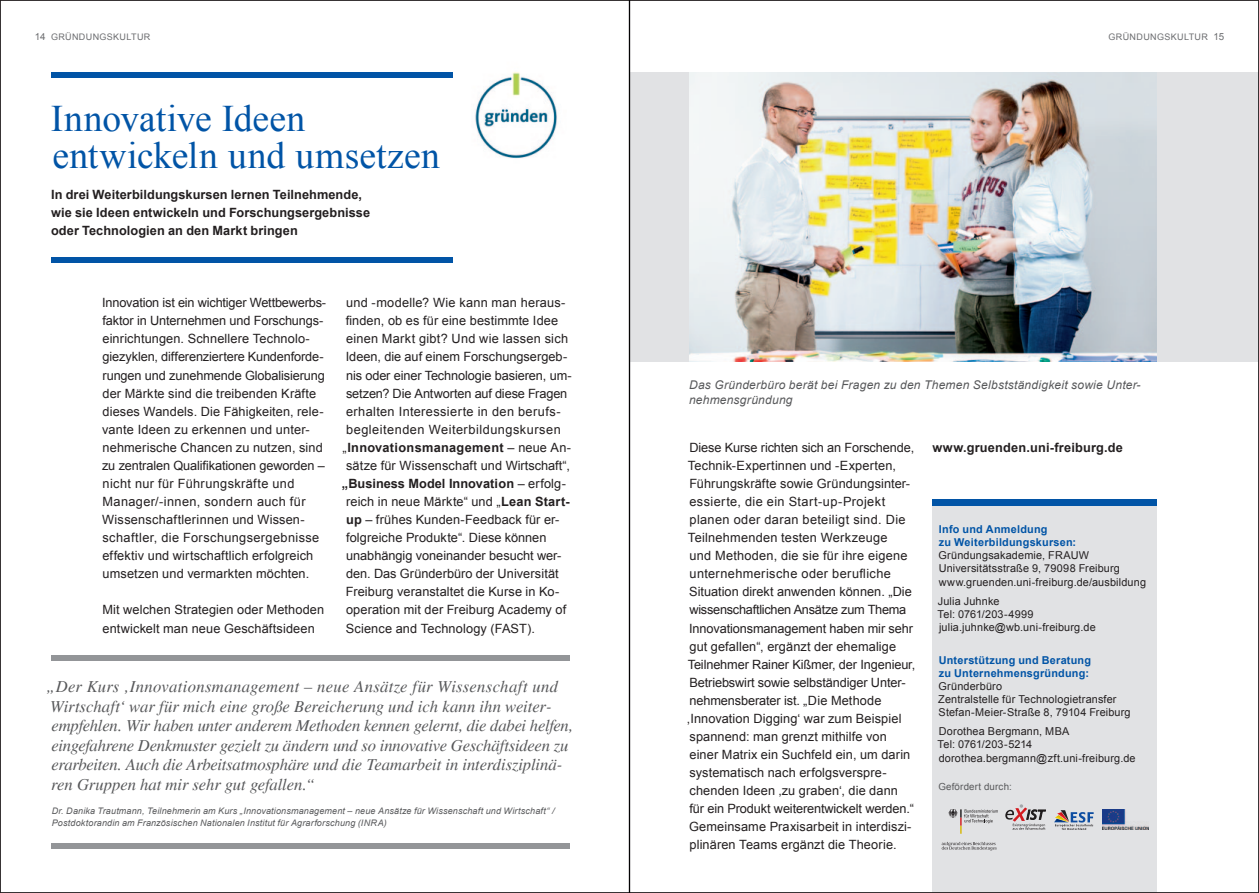
<style>
.page{position:relative;width:1259px;height:893px;background:#fff}
.page>*{position:absolute;margin:0;border:0;box-sizing:border-box;transform-origin:0 0}
._03_Fließtext_8_5pt{font:37.5px/37.5px "Times New Roman";color:#0154a6}
._03_Fließtext_8_5pt-2{font:italic 16.5px/19.5px "Times";letter-spacing:-.005em;color:#57585a}
._03_Fließtext_8_5pt-3{font:12.75px/18px "Arial";letter-spacing:.01em;color:#231f20}
._03_Fließtext_8_5pt-4{font:700 12.75px/18px "Arial";letter-spacing:.005em;color:#231f20}
._03_Fließtext_8_5pt-5{font:12.75px "Arial";letter-spacing:-.01em;color:#231f20}
._03_Fließtext_8_5pt-6{font:12.75px "Arial";letter-spacing:.03em;color:#231f20}
._03_Fließtext_8_5pt-7{font:12.75px "Arial";letter-spacing:.04em;color:#231f20}
._03_Fließtext_8_5pt-8{font:700 12.75px "Arial";letter-spacing:.025em;color:#231f20}
._02_Bildunterschrift{font:italic 12px/15px "Arial";letter-spacing:.02em;color:#57585a}
._03b_Fließtext_8_5pt{font:10.8px "Arial";letter-spacing:.015em;color:#231f20}
._03b_Fließtext_8_5pt-2{font:700 10.8px/13.2px "Arial";letter-spacing:.02em;color:#0154a6}
._03b_Fließtext_8_5pt-3{font:9.75px "Arial";letter-spacing:.02em;color:#57585a}
._03_Fließtext_8_5pt-9{font:italic 9px/12px "Arial";letter-spacing:.02em;color:#57585a}
.Kopfzeile_in_Inahalt{font:9px "Arial";letter-spacing:.04em;color:#6c6d70}
.s1{font-size:9.75px}
.s2{font-weight:400}
.s3{font-weight:700}
.s4{font-weight:400;color:#231f20}
</style>
<div class="page">
<div style="left:629px;top:72px;width:630px;height:289px;background:#e1e2e4"></div>
<div style="left:51px;top:72px;width:401px;height:6px;background:#0154a6"></div>
<div style="left:51px;top:257px;width:401px;height:6px;background:#0154a6"></div>
<div style="left:932px;top:506px;width:224px;height:387px;background:#e1e2e4"></div>
<div style="left:932px;top:499px;width:224px;height:7px;background:#0154a6"></div>
<svg style="left:941px;top:842px;width:55px;height:8px"></svg>
<svg style="left:948px;top:809px;width:50px;height:25px"></svg>
<img style="left:1102px;top:809px;width:46px;height:21px">
<svg style="left:1005px;top:804px;width:40px;height:26px"></svg>
<svg style="left:1054px;top:810px;width:39px;height:20px"></svg>
<img style="left:689px;top:72px;width:467px;height:289px">
<div style="left:51px;top:655px;width:519px;height:6px;background:#939598"></div>
<div style="left:51px;top:843px;width:519px;height:6px;background:#939598"></div>
<img style="left:475px;top:72px;width:82px;height:87px">
<hr style="left:629px;top:0;width:1px;height:893px;background:#231f20">
<p class="Kopfzeile_in_Inahalt" style="left:35px;top:31px;width:117px"><span class="s1">14</span> GRÜNDUNGSKULTUR</p>
<p class="Kopfzeile_in_Inahalt" style="left:1108px;top:31px;width:117px">GRÜNDUNGSKULTUR <span class="s1">15</span></p>
<p class="_03_Fließtext_8_5pt" style="left:51px;top:99px;width:391px">Innovative Ideen entwickeln und umsetzen</p>
<p class="_03_Fließtext_8_5pt-4" style="left:51px;top:186px;width:320px">In drei Weiterbildungskursen lernen Teilnehmende, wie sie Ideen entwickeln und Forschungsergebnisse oder Technologien an den Markt bringen</p>
<p class="_03_Fließtext_8_5pt-3" style="left:102px;top:294px;width:225px">Innovation ist ein wichtiger Wettbewerbs&shy;faktor in Unternehmen und Forschungs&shy;einrichtungen. Schnellere Technolo&shy;giezyklen, differenziertere Kundenforde&shy;rungen und zunehmende Globalisierung der Märkte sind die treibenden Kräfte dieses Wandels. Die Fähigkeiten, rele&shy;vante Ideen zu erkennen und unter&shy;nehmerische Chancen zu nutzen, sind zu zentralen Qualifikationen geworden – nicht nur für Führungskräfte und Manager/-innen, sondern auch für Wissenschaftlerinnen und Wissen&shy;schaftler, die Forschungsergebnisse effektiv und wirtschaftlich erfolgreich umsetzen und vermarkten möchten.</p>
<p class="_03_Fließtext_8_5pt-3" style="left:102px;top:601px;width:223px">Mit welchen Strategien oder Methoden entwickelt man neue Geschäftsideen</p>
<p class="_03_Fließtext_8_5pt-3" style="left:346px;top:294px;width:221px">und -modelle? Wie kann man heraus-</p>
<p class="_03_Fließtext_8_5pt-3" style="left:346px;top:312px;width:214px">finden, ob es für eine bestimmte Idee</p>
<p class="_03_Fließtext_8_5pt-3" style="left:346px;top:330px;width:224px">einen Markt gibt? Und wie lassen sich</p>
<p class="_03_Fließtext_8_5pt-3" style="left:346px;top:348px;width:223px">Ideen, die auf einem Forschungsergeb-</p>
<p class="_03_Fließtext_8_5pt-5" style="left:346px;top:367px;width:227px">nis oder einer Technologie basieren, um-</p>
<p class="_03_Fließtext_8_5pt-5" style="left:346px;top:385px;width:223px">setzen? Die Antworten auf diese Fragen</p>
<p class="_03_Fließtext_8_5pt-6" style="left:346px;top:403px;width:216px">erhalten Interessierte in den berufs-</p>
<p class="_03_Fließtext_8_5pt-7" style="left:346px;top:421px;width:216px">begleitenden Weiterbildungskursen</p>
<p class="_03_Fließtext_8_5pt-8" style="left:342px;top:439px;width:230px"><span class="s2">„</span>Innovationsmanagement <span class="s2">– neue An-</span></p>
<p class="_03_Fließtext_8_5pt-3" style="left:346px;top:457px;width:226px">sätze für Wissenschaft und Wirtschaft“,</p>
<p class="_03_Fließtext_8_5pt-4" style="left:342px;top:475px;width:225px">„Business Model Innovation <span class="s2">– erfolg-</span></p>
<p class="_03_Fließtext_8_5pt-3" style="left:346px;top:493px;width:225px">reich in neue Märkte“ und „<span class="s3">Lean Start-</span></p>
<p class="_03_Fließtext_8_5pt-3" style="left:346px;top:511px;width:215px"><span class="s3">up</span> – frühes Kunden-Feedback für er-</p>
<p class="_03_Fließtext_8_5pt-3" style="left:346px;top:529px;width:202px">folgreiche Produkte“. Diese können</p>
<p class="_03_Fließtext_8_5pt-3" style="left:346px;top:547px;width:217px">unabhängig voneinander besucht wer-</p>
<p class="_03_Fließtext_8_5pt-3" style="left:346px;top:565px;width:214px">den. Das Gründerbüro der Universität</p>
<p class="_03_Fließtext_8_5pt-3" style="left:346px;top:583px;width:215px">Freiburg veranstaltet die Kurse in Ko-</p>
<p class="_03_Fließtext_8_5pt-3" style="left:346px;top:601px;width:222px">operation mit der Freiburg Academy of</p>
<p class="_03_Fließtext_8_5pt-3" style="left:346px;top:619px;width:191px">Science and Technology (FAST).</p>
<p class="_03_Fließtext_8_5pt-2" style="left:46px;top:677px;width:528px">„Der Kurs ‚Innovationsmanagement – neue Ansätze für Wissenschaft und Wirtschaft‘ war für mich eine große Bereicherung und ich kann ihn weiter&shy;empfehlen. Wir haben unter anderem Methoden kennen gelernt, die dabei helfen, eingefahrene Denkmuster gezielt zu ändern und so innovative Geschäftsideen zu erarbeiten. Auch die Arbeitsatmosphäre und die Teamarbeit in interdisziplinä&shy;ren Gruppen hat mir sehr gut gefallen.“</p>
<p class="_03_Fließtext_8_5pt-9" style="left:52px;top:805px;width:504px">Dr. Danika Trautmann, Teilnehmerin am Kurs „Innovationsmanagement – neue Ansätze für Wissenschaft und Wirtschaft“ /<br>Postdoktorandin am Französischen Nationalen Institut für Agrarforschung (INRA)</p>
<p class="_02_Bildunterschrift" style="left:689px;top:377px;width:453px">Das Gründerbüro berät bei Fragen zu den Themen Selbstständigkeit sowie Unter&shy;nehmensgründung</p>
<p class="_03_Fließtext_8_5pt-3" style="left:687px;top:438px;width:229px">Diese Kurse richten sich an Forschende, Technik-Expertinnen und -Experten, Führungskräfte sowie Gründungsinter&shy;essierte, die ein Start-up-Projekt planen oder daran beteiligt sind. Die Teilnehmenden testen Werkzeuge<br>und Methoden, die sie für ihre eigene unternehmerische oder berufliche Situation direkt anwenden können. „Die wissenschaftlichen Ansätze zum Thema Innovationsmanagement haben mir sehr gut gefallen“, ergänzt der ehemalige Teilnehmer Rainer Kißmer, der Ingenieur, Betriebswirt sowie selbständiger Unter&shy;nehmensberater ist. „Die Methode ‚Innovation Digging‘ war zum Beispiel spannend: man grenzt mithilfe von einer Matrix ein Suchfeld ein, um darin systematisch nach erfolgsverspre&shy;chenden Ideen ‚zu graben‘, die dann<br>für ein Produkt weiterentwickelt werden.“ Gemeinsame Praxisarbeit in interdiszi&shy;plinären Teams ergänzt die Theorie.</p>
<p class="_03_Fließtext_8_5pt-4" style="left:932px;top:439px;width:192px">www.gruenden.uni-freiburg.de</p>
<p class="_03b_Fließtext_8_5pt-2" style="left:939px;top:523px;width:139px">Info und Anmeldung<br>zu Weiterbildungskursen:</p>
<p class="_03b_Fließtext_8_5pt" style="left:938px;top:549px;width:152px">Gründungsakademie, FRAUW</p>
<p class="_03b_Fließtext_8_5pt" style="left:938px;top:562px;width:183px">Universitätsstraße 9, 79098 Freiburg</p>
<p class="_03b_Fließtext_8_5pt" style="left:939px;top:575px;width:209px">www.gruenden.uni-freiburg.de/ausbildung</p>
<p class="_03b_Fließtext_8_5pt" style="left:937px;top:594px;width:63px">Julia Juhnke</p>
<p class="_03b_Fließtext_8_5pt" style="left:937px;top:607px;width:98px">Tel: 0761/203-4999</p>
<p class="_03b_Fließtext_8_5pt" style="left:939px;top:620px;width:158px">julia.juhnke@wb.uni-freiburg.de</p>
<p class="_03b_Fließtext_8_5pt-2" style="left:938px;top:654px;width:180px">Unterstützung und Beratung<br>zu Unternehmensgründung:<br><span class="s4">Gründerbüro<br>Zentralstelle für Technologietransfer</span></p>
<p class="_03b_Fließtext_8_5pt" style="left:938px;top:705px;width:193px">Stefan-Meier-Straße 8, 79104 Freiburg</p>
<p class="_03b_Fließtext_8_5pt" style="left:939px;top:724px;width:132px">Dorothea Bergmann, MBA</p>
<p class="_03b_Fließtext_8_5pt" style="left:937px;top:738px;width:96px">Tel: 0761/203-5214</p>
<p class="_03b_Fließtext_8_5pt" style="left:938px;top:751px;width:198px">dorothea.bergmann@zft.uni-freiburg.de</p>
<p class="_03b_Fließtext_8_5pt-3" style="left:938px;top:781px;width:75px">Gefördert durch:</p>
</div>
